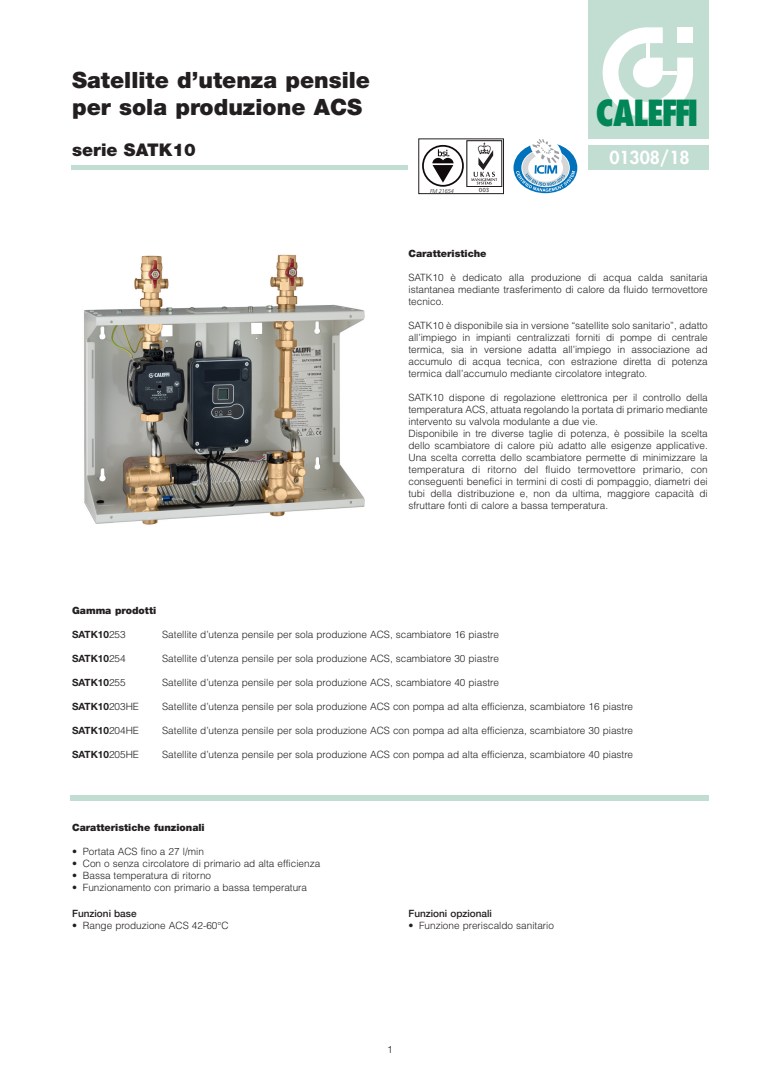
<style>
.page{position:relative;width:780px;height:1088px;background:#fff}
.page>*{position:absolute;margin:0;border:0;box-sizing:border-box;transform-origin:0 0}
.t1{font:800 condensed 35px "Futura";letter-spacing:-.035em;color:#008657}
.t2{font:900 22.5px/27px "Helvetica Neue";color:#231f20}
.t3{font:900 17.5px "Helvetica Neue";color:#231f20}
.t4{font:800 17.5px "Futura";color:#fff}
.t5{font:300 10px/12px "Helvetica";color:#231f20;text-align:justify}
.t6{font:700 10px "Helvetica Neue";color:#231f20}
.t7{font:900 10px "Helvetica Neue";color:#231f20}
.t8{font:500 10px "Helvetica Neue";color:#231f20}
.t9{font:italic 300 5.62px "Frutiger";letter-spacing:-.005em;color:#231f20}
.t10{font:5.62px "Lucida Grande";color:#231f20}
.s1{font-family:"Helvetica";font-weight:300}
</style>
<div class="page">
<div style="left:588px;top:0;width:121px;height:138px;background:#c2ddd1"></div>
<svg style="left:602px;top:27px;width:91px;height:91px"></svg>
<hr style="left:646px;top:43px;width:3px;height:15px;background:#fff">
<hr style="left:662px;top:71px;width:15px;height:3px;background:#fff">
<div style="left:588px;top:145px;width:121px;height:25px;background:#c2ddd1"></div>
<div style="left:71px;top:165px;width:336px;height:5px;background:#c2ddd1"></div>
<svg style="left:422px;top:145px;width:42px;height:42px"></svg>
<svg style="left:424px;top:143px;width:73px;height:44px"></svg>
<svg style="left:513px;top:142px;width:64px;height:51px"></svg>
<svg style="left:516px;top:139px;width:59px;height:53px"></svg>
<div style="left:418px;top:139px;width:85px;height:55px;border:1px solid #231f20"></div>
<div style="left:71px;top:795px;width:638px;height:5px;background:#c2ddd1"></div>
<img style="left:84px;top:254px;width:281px;height:271px">
<h2 class="t2" style="left:72px;top:69px;width:299px">Satellite d’utenza pensile per sola produzione ACS</h2>
<h3 class="t3" style="left:72px;top:144px;width:125px">serie SATK10</h3>
<h1 class="t1" style="left:596px;top:94px;width:104px">CALEFFI</h1>
<p class="t9" style="left:430px;top:188px;width:25px">FM 21654</p>
<p class="t10" style="left:478px;top:187px;width:12px">003</p>
<h3 class="t4" style="left:609px;top:149px;width:82px">01308/18</h3>
<p class="t7" style="left:408px;top:250px;width:80px">Caratteristiche</p>
<p class="t5" style="left:408px;top:271px;width:301px">SATK10 è dedicato alla produzione di acqua calda sanitaria istantanea mediante trasferimento di calore da fluido termovettore tecnico.</p>
<p class="t5" style="left:408px;top:319px;width:301px">SATK10 è disponibile sia in versione “satellite solo sanitario”, adatto all’impiego in impianti centralizzati forniti di pompe di centrale termica, sia in versione adatta all’impiego in associazione ad accumulo di acqua tecnica, con estrazione diretta di potenza termica dall’accumulo mediante circolatore integrato.</p>
<p class="t5" style="left:408px;top:391px;width:301px;text-align:left">SATK10 dispone di regolazione elettronica per il controllo della temperatura ACS, attuata regolando la portata di primario mediante intervento su valvola modulante a due vie.<br>Disponibile in tre diverse taglie di potenza, è possibile la scelta dello scambiatore di calore più adatto alle esigenze applicative.<br>Una scelta corretta dello scambiatore permette di minimizzare la temperatura di ritorno del fluido termovettore primario, con conseguenti benefici in termini di costi di pompaggio, diametri dei tubi della distribuzione e, non da ultima, maggiore capacità di sfruttare fonti di calore a bassa temperatura.</p>
<p class="t7" style="left:72px;top:607px;width:86px">Gamma prodotti</p>
<p class="t6" style="left:72px;top:631px;width:55px">SATK10<span class="s1">253</span></p>
<p class="t5" style="left:162px;top:628px;width:338px">Satellite d’utenza pensile per sola produzione ACS, scambiatore 16 piastre</p>
<p class="t6" style="left:72px;top:655px;width:55px">SATK10<span class="s1">254</span></p>
<p class="t5" style="left:162px;top:652px;width:338px">Satellite d’utenza pensile per sola produzione ACS, scambiatore 30 piastre</p>
<p class="t6" style="left:72px;top:679px;width:55px">SATK10<span class="s1">255</span></p>
<p class="t5" style="left:162px;top:676px;width:338px">Satellite d’utenza pensile per sola produzione ACS, scambiatore 40 piastre</p>
<p class="t6" style="left:72px;top:703px;width:68px">SATK10<span class="s1">203HE</span></p>
<p class="t5" style="left:162px;top:700px;width:472px">Satellite d’utenza pensile per sola produzione ACS con pompa ad alta efficienza, scambiatore 16 piastre</p>
<p class="t6" style="left:72px;top:727px;width:68px">SATK10<span class="s1">204HE</span></p>
<p class="t5" style="left:162px;top:724px;width:472px">Satellite d’utenza pensile per sola produzione ACS con pompa ad alta efficienza, scambiatore 30 piastre</p>
<p class="t6" style="left:72px;top:751px;width:68px">SATK10<span class="s1">205HE</span></p>
<p class="t5" style="left:162px;top:748px;width:472px">Satellite d’utenza pensile per sola produzione ACS con pompa ad alta efficienza, scambiatore 40 piastre</p>
<p class="t7" style="left:72px;top:823px;width:134px">Caratteristiche funzionali</p>
<p class="t5" style="left:72px;top:845px;width:133px">• Portata ACS fino a 27 l/min</p>
<p class="t5" style="left:72px;top:857px;width:249px">• Con o senza circolatore di primario ad alta efficienza</p>
<p class="t5" style="left:72px;top:869px;width:140px">• Bassa temperatura di ritorno</p>
<p class="t5" style="left:72px;top:881px;width:236px">• Funzionamento con primario a bassa temperatura</p>
<p class="t8" style="left:72px;top:907px;width:66px">Funzioni base</p>
<p class="t5" style="left:72px;top:919px;width:158px">• Range produzione ACS 42-60°C</p>
<p class="t8" style="left:408px;top:907px;width:85px">Funzioni opzionali</p>
<p class="t5" style="left:408px;top:919px;width:147px">• Funzione preriscaldo sanitario</p>
<p class="t5" style="left:387px;top:1043px;width:7px">1</p>
</div>
